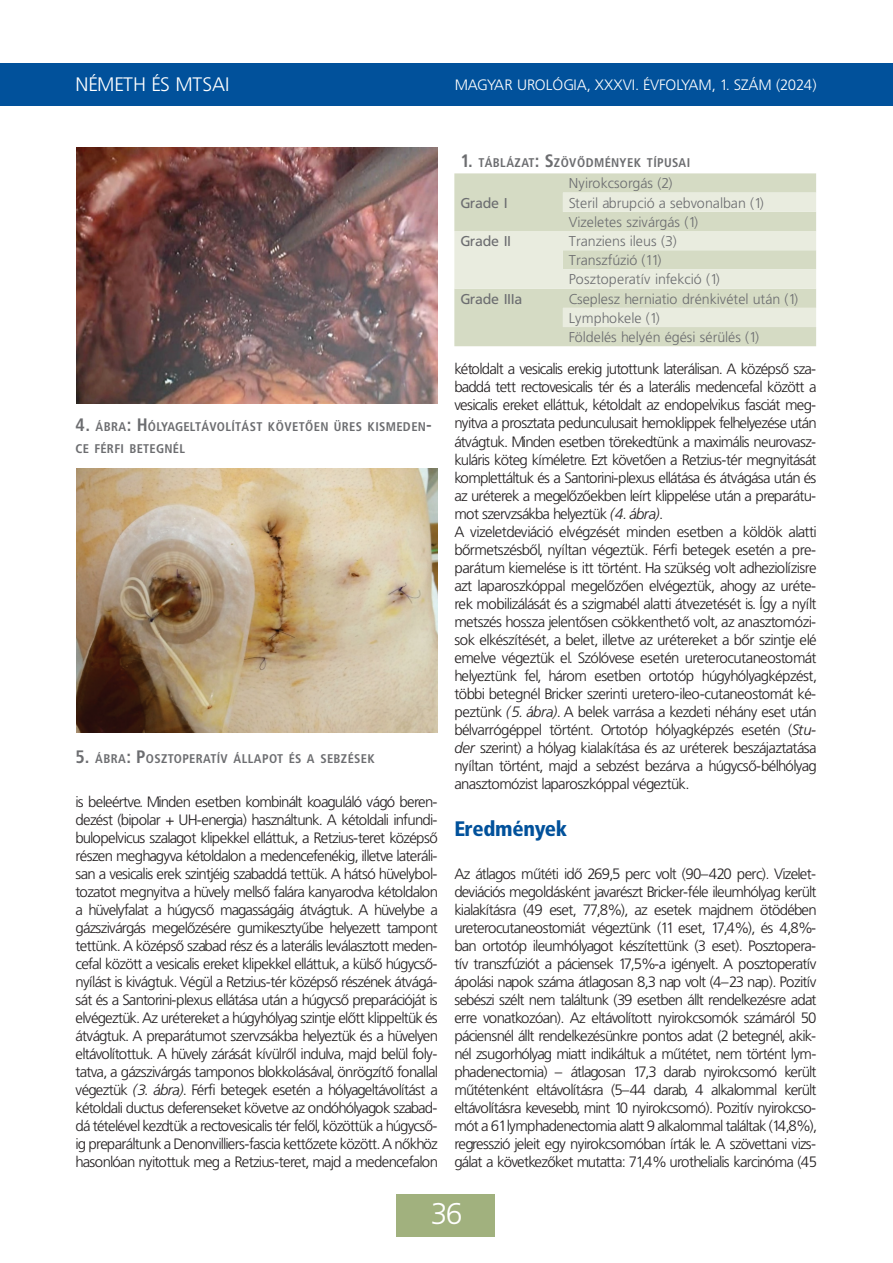
<style>
.page{position:relative;width:893px;height:1263px;background:#fff}
.page>*{position:absolute;margin:0;border:0;box-sizing:border-box;transform-origin:0 0}
.t1{font:30px "Frutiger Lt PFL";color:#fff}
.elso_rangu_cim{font:21px "Frutiger Blk Cn PFL";color:#01519b}
.rovatcim{font:19.5px "Frutiger Lt PFL";letter-spacing:.04em;color:#fff}
.t2{font:15px/18px "Frutiger Lt PFL";letter-spacing:-.01em;color:#231f20;text-align:justify}
.t3{font:15px "Frutiger Lt PFL";letter-spacing:.04em;color:#fff}
.tablazat_normal{font:14.25px "Frutiger Lt PFL";letter-spacing:.04em;color:#6c6d70}
.tablazat_kiemeles{font:14.25px "Frutiger PFL";letter-spacing:.04em;color:#6c6d70}
.abra_tabla_cim{font:700 12.6px/21.6px "Frutiger Cn PFL";letter-spacing:.055em;color:#6c6d70}
.s1{font-size:18px}
.s2{font-style:italic}
</style>
<div class="page">
<div style="left:0;top:63px;width:892px;height:42px;background:#01519b"></div>
<div style="left:397px;top:1194px;width:98px;height:42px;background:#a1b17e"></div>
<img style="left:76px;top:468px;width:361px;height:264px">
<img style="left:76px;top:148px;width:361px;height:255px">
<div style="left:454px;top:173px;width:361px;height:173px;background:#d5dbc4"></div>
<svg style="left:454px;top:192px;width:361px;height:135px;background:#dfe4d2"></svg>
<p class="rovatcim" style="left:76px;top:74px;width:155px">NÉMETH ÉS MTSAI</p>
<p class="t3" style="left:454px;top:76px;width:363px">MAGYAR UROLÓGIA, XXXVI. ÉVFOLYAM, 1. SZÁM (2024)</p>
<p class="abra_tabla_cim" style="left:76px;top:416px;width:358px"><span class="s1">4.</span> ÁBRA<span class="s1">: H</span>ÓLYAGELTÁVOLÍTÁST KÖVETŐEN ÜRES KISMEDEN<span class="s1">-<br></span>CE FÉRFI BETEGNÉL</p>
<p class="abra_tabla_cim" style="left:76px;top:748px;width:300px"><span class="s1">5.</span> ÁBRA<span class="s1">: P</span>OSZTOPERATÍV ÁLLAPOT ÉS A SEBZÉSEK</p>
<p class="t2" style="left:76px;top:792px;width:363px">is beleértve. Minden esetben kombinált koaguláló vágó beren&shy;dezést (bipolar + UH-energia) használtunk. A kétoldali infundi&shy;bulopelvicus szalagot klipekkel elláttuk, a Retzius-teret középső részen meghagyva kétoldalon a medencefenékig, illetve lateráli&shy;san a vesicalis erek szintjéig szabaddá tettük. A hátsó hüvelybol&shy;tozatot megnyitva a hüvely mellső falára kanyarodva kétoldalon a hüvelyfalat a húgycső magasságáig átvágtuk. A hüvelybe a gázszivárgás megelőzésére gumikesztyűbe helyezett tampont tettünk. A középső szabad rész és a laterális leválasztott meden&shy;cefal között a vesicalis ereket klipekkel elláttuk, a külső húgycső&shy;nyílást is kivágtuk. Végül a Retzius-tér középső részének átvágá&shy;sát és a Santorini-plexus ellátása után a húgycső preparációját is elvégeztük. Az urétereket a húgyhólyag szintje előtt klippeltük és átvágtuk. A preparátumot szervzsákba helyeztük és a hüvelyen eltávolítottuk. A hüvely zárását kívülről indulva, majd belül foly&shy;tatva, a gázszivárgás tamponos blokkolásával, önrögzítő fonallal végeztük <span class="s2">(3. ábra)</span>. Férfi betegek esetén a hólyageltávolítást a kétoldali ductus deferenseket követve az ondóhólyagok szabad&shy;dá tételével kezdtük a rectovesicalis tér felől, közöttük a húgycső&shy;ig preparáltunk a Denonvilliers-fascia kettőzete között. A nőkhöz hasonlóan nyitottuk meg a Retzius-teret, majd a medencefalon</p>
<p class="abra_tabla_cim" style="left:460px;top:152px;width:231px"><span class="s1">1.</span> TÁBLÁZAT<span class="s1">: S</span>ZÖVŐDMÉNYEK TÍPUSAI</p>
<p class="tablazat_kiemeles" style="left:460px;top:194px;width:48px">Grade I</p>
<p class="tablazat_normal" style="left:568px;top:175px;width:104px">Nyirokcsorgás (2)</p>
<p class="tablazat_normal" style="left:568px;top:194px;width:196px">Steril abrupció a sebvonalban (1)</p>
<p class="tablazat_normal" style="left:568px;top:214px;width:130px">Vizeletes szivárgás (1)</p>
<p class="tablazat_kiemeles" style="left:460px;top:232px;width:51px">Grade II</p>
<p class="tablazat_normal" style="left:568px;top:233px;width:109px">Tranziens ileus (3)</p>
<p class="tablazat_normal" style="left:568px;top:252px;width:94px">Transzfúzió (11)</p>
<p class="tablazat_normal" style="left:568px;top:271px;width:152px">Posztoperatív infekció (1)</p>
<p class="tablazat_kiemeles" style="left:460px;top:290px;width:63px">Grade IIIa</p>
<p class="tablazat_normal" style="left:568px;top:290px;width:230px">Cseplesz herniatio drénkivétel után (1)</p>
<p class="tablazat_normal" style="left:568px;top:310px;width:92px">Lymphokele (1)</p>
<p class="tablazat_normal" style="left:568px;top:329px;width:191px">Földelés helyén égési sérülés (1)</p>
<p class="t2" style="left:454px;top:360px;width:363px">kétoldalt a vesicalis erekig jutottunk laterálisan. A középső sza&shy;baddá tett rectovesicalis tér és a laterális medencefal között a vesicalis ereket elláttuk, kétoldalt az endopelvikus fasciát meg&shy;nyitva a prosztata pedunculusait hemoklippek felhelyezése után átvágtuk. Minden esetben törekedtünk a maximális neurovasz&shy;kuláris köteg kíméletre. Ezt követően a Retzius-tér megnyitását komplettáltuk és a Santorini-plexus ellátása és átvágása után és az uréterek a megelőzőekben leírt klippelése után a preparátu&shy;mot szervzsákba helyeztük <span class="s2">(4. ábra)</span>.</p>
<p class="t2" style="left:454px;top:522px;width:363px">A vizeletdeviáció elvégzését minden esetben a köldök alatti bőrmetszésből, nyíltan végeztük. Férfi betegek esetén a pre&shy;parátum kiemelése is itt történt. Ha szükség volt adheziolízisre azt laparoszkóppal megelőzően elvégeztük, ahogy az uréte&shy;rek mobilizálását és a szigmabél alatti átvezetését is. Így a nyílt metszés hossza jelentősen csökkenthető volt, az anasztomózi&shy;sok elkészítését, a belet, illetve az urétereket a bőr szintje elé emelve végeztük el. Szólóvese esetén ureterocutaneostomát helyeztünk fel, három esetben ortotóp húgyhólyagképzést, többi betegnél Bricker szerinti uretero-ileo-cutaneostomát ké&shy;peztünk <span class="s2">(5. ábra)</span>. A belek varrása a kezdeti néhány eset után bélvarrógéppel történt. Ortotóp hólyagképzés esetén (<span class="s2">Stu&shy;der</span> szerint) a hólyag kialakítása és az uréterek beszájaztatása nyíltan történt, majd a sebzést bezárva a húgycső-bélhólyag anasztomózist laparoszkóppal végeztük.</p>
<p class="elso_rangu_cim" style="left:454px;top:816px;width:114px">Eredmények</p>
<p class="t2" style="left:454px;top:864px;width:363px">Az átlagos műtéti idő 269,5 perc volt (90–420 perc). Vizelet&shy;deviációs megoldásként javarészt Bricker-féle ileumhólyag került kialakításra (49 eset, 77,8%), az esetek majdnem ötödében ureterocutaneostomiát végeztünk (11 eset, 17,4%), és 4,8%- ban ortotóp ileumhólyagot készítettünk (3 eset). Posztopera&shy;tív transzfúziót a páciensek 17,5%-a igényelt. A posztoperatív ápolási napok száma átlagosan 8,3 nap volt (4–23 nap). Pozitív sebészi szélt nem találtunk (39 esetben állt rendelkezésre adat erre vonatkozóan). Az eltávolított nyirokcsomók számáról 50 páciensnél állt rendelkezésünkre pontos adat (2 betegnél, akik&shy;nél zsugorhólyag miatt indikáltuk a műtétet, nem történt lym&shy;phadenectomia) – átlagosan 17,3 darab nyirokcsomó került műtétenként eltávolításra (5–44 darab, 4 alkalommal került eltávolításra kevesebb, mint 10 nyirokcsomó). Pozitív nyirokcso&shy;mót a 61 lymphadenectomia alatt 9 alkalommal találtak (14,8%), regresszió jeleit egy nyirokcsomóban írták le. A szövettani vizs&shy;gálat a következőket mutatta: 71,4% urothelialis karcinóma (45</p>
<h1 class="t1" style="left:430px;top:1196px;width:32px">36</h1>
</div>
